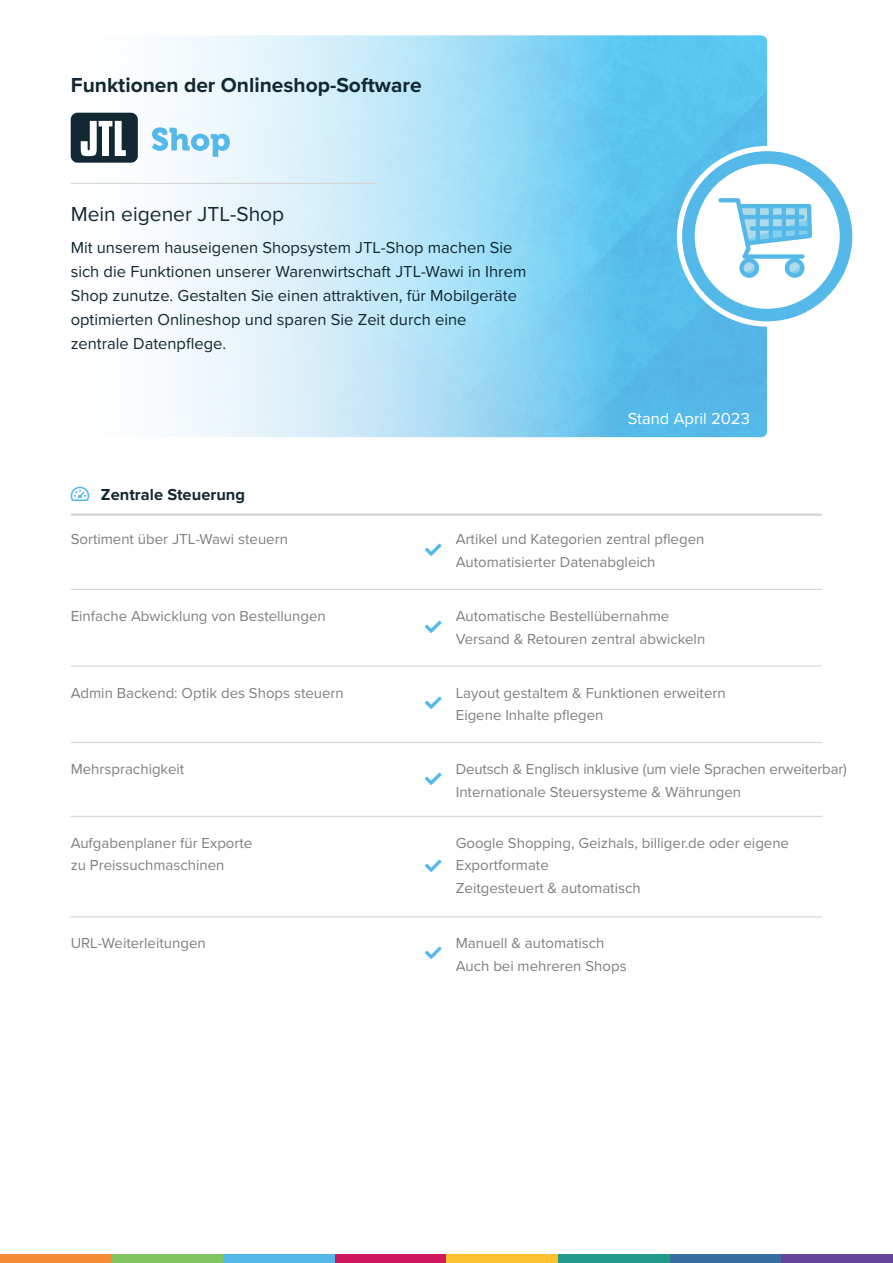
<style>
.page{position:relative;width:893px;height:1263px;background:#fff}
.page>*{position:absolute;margin:0;border:0;box-sizing:border-box;transform-origin:0 0}
.t1{font:700 21px "Proxima Nova";color:#122833}
.t2{font:21px "Proxima Nova";color:#122833}
.t3{font:16.5px/24px "Proxima Nova";color:#122833}
.t4{font:700 16.5px "Proxima Nova";color:#122833}
.t5{font:16.5px "Proxima Nova";color:#fff}
.t6{font:15px/22.5px "Proxima Nova";color:#7d8082}
</style>
<div class="page">
<img style="left:70px;top:35px;width:697px;height:402px">
<svg style="left:152px;top:127px;width:78px;height:30px"></svg>
<div style="left:71px;top:113px;width:67px;height:50px;background:#122833;border-radius:7px"></div>
<svg style="left:81px;top:121px;width:45px;height:35px"></svg>
<hr style="left:71px;top:183px;width:306px;height:1px;background:#d4d6d4">
<hr style="left:71px;top:513px;width:751px;height:3px;background:#d4d6d4">
<hr style="left:71px;top:589px;width:751px;height:1px;background:#d4d6d4">
<hr style="left:71px;top:665px;width:751px;height:1px;background:#d4d6d4">
<hr style="left:71px;top:742px;width:751px;height:1px;background:#d4d6d4">
<hr style="left:71px;top:816px;width:751px;height:1px;background:#d4d6d4">
<hr style="left:71px;top:916px;width:751px;height:1px;background:#d4d6d4">
<div style="left:0;top:1254px;width:112px;height:9px;background:#f68d34"></div>
<div style="left:112px;top:1254px;width:111px;height:9px;background:#80c55e"></div>
<div style="left:223px;top:1254px;width:112px;height:9px;background:#54b8e8"></div>
<div style="left:335px;top:1254px;width:111px;height:9px;background:#d0175d"></div>
<div style="left:446px;top:1254px;width:112px;height:9px;background:#fec231"></div>
<div style="left:558px;top:1254px;width:112px;height:9px;background:#219a8b"></div>
<div style="left:670px;top:1254px;width:111px;height:9px;background:#386e9f"></div>
<div style="left:781px;top:1254px;width:112px;height:9px;background:#66449b"></div>
<svg style="left:677px;top:146px;width:176px;height:181px"></svg>
<h1 class="t1" style="left:71px;top:69px;width:352px">Funktionen der Onlineshop-Software</h1>
<h1 class="t2" style="left:71px;top:198px;width:215px">Mein eigener JTL-Shop</h1>
<p class="t3" style="left:71px;top:235px;width:457px">Mit unserem hauseigenen Shopsystem JTL-Shop machen Sie sich die Funktionen unserer Warenwirtschaft JTL-Wawi in Ihrem Shop zunutze. Gestalten Sie einen attraktiven, für Mobilgeräte optimierten Onlineshop und sparen Sie Zeit durch eine zentrale Datenpflege.</p>
<p class="t5" style="left:628px;top:406px;width:123px">Stand April 2023</p>
<p class="t4" style="left:101px;top:482px;width:146px">Zentrale Steuerung</p>
<p class="t6" style="left:71px;top:527px;width:219px">Sortiment über JTL-Wawi steuern</p>
<p class="t6" style="left:71px;top:604px;width:257px">Einfache Abwicklung von Bestellungen</p>
<p class="t6" style="left:71px;top:681px;width:275px">Admin Backend: Optik des Shops steuern</p>
<p class="t6" style="left:71px;top:757px;width:115px">Mehrsprachigkeit</p>
<p class="t6" style="left:71px;top:831px;width:183px">Aufgabenplaner für Exporte zu Preissuchmaschinen</p>
<p class="t6" style="left:71px;top:931px;width:136px">URL-Weiterleitungen</p>
<p class="t6" style="left:456px;top:527px;width:250px">Artikel und Kategorien zentral pflegen<br>Automatisierter Datenabgleich</p>
<p class="t6" style="left:456px;top:604px;width:251px">Automatische Bestellübernahme<br>Versand &amp; Retouren zentral abwickeln</p>
<p class="t6" style="left:456px;top:681px;width:271px">Layout gestaltem &amp; Funktionen erweitern<br>Eigene Inhalte pflegen</p>
<p class="t6" style="left:456px;top:757px;width:393px">Deutsch &amp; Englisch inklusive (um viele Sprachen erweiterbar)<br>Internationale Steuersysteme &amp; Währungen</p>
<p class="t6" style="left:456px;top:831px;width:335px">Google Shopping, Geizhals, billiger.de oder eigene<br>Exportformate<br>Zeitgesteuert &amp; automatisch</p>
<p class="t6" style="left:456px;top:931px;width:172px">Manuell &amp; automatisch<br>Auch bei mehreren Shops</p>
</div>
